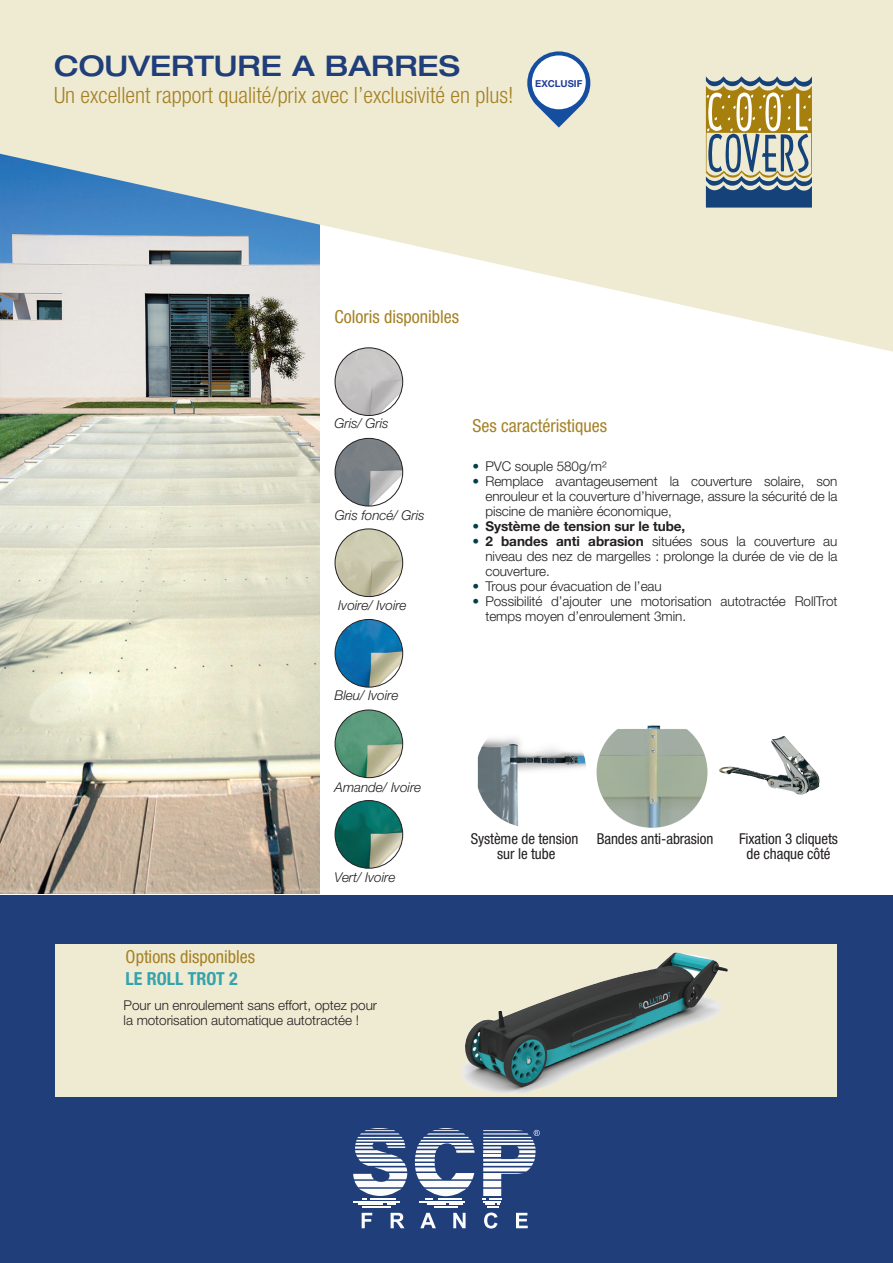
<style>
.page{position:relative;width:893px;height:1263px;background:#fff}
.page>*{position:absolute;margin:0;border:0;box-sizing:border-box;transform-origin:0 0}
.t1{font:500 expanded 28.5px "Helvetica Neue";color:#1f3e7a}
.t2{font:300 condensed 22.5px "Helvetica Neue";color:#a58226}
.t3{font:condensed 18px "Helvetica Neue";color:#a58226}
.t4{font:700 condensed 18px "Helvetica Neue";color:#33a3ac}
.t5{font:condensed 15px/15px "Helvetica Neue";letter-spacing:-.005em;color:#231f20;text-align:center}
.t6{font:300 13.5px/15px "Helvetica Neue";letter-spacing:-.005em;color:#231f20;text-align:justify}
.t7{font:italic 300 13.5px "Helvetica Neue";letter-spacing:-.005em;color:#231f20}
.t8{font:700 13.5px "Helvetica Neue";letter-spacing:-.005em;color:#231f20}
.t9{font:700 9.6px "Helvetica Neue";color:#223f99}
.s1{color:#043f49}
.s2{font-weight:300;color:#043f49}
.s3{font-weight:700}
</style>
<div class="page">
<img style="left:0;top:352px;width:320px;height:541px">
<svg style="left:0;top:0;width:893px;height:352px;fill:#efebd3"></svg>
<svg style="left:706px;top:76px;width:106px;height:132px"></svg>
<div style="left:0;top:896px;width:893px;height:367px;background:#1f3e7a"></div>
<div style="left:483px;top:1181px;width:18px;height:6px;background:#fcfcfc"></div>
<svg style="left:483px;top:1130px;width:57px;height:49px"></svg>
<svg style="left:362px;top:1213px;width:10px;height:15px"></svg>
<svg style="left:391px;top:1213px;width:13px;height:15px"></svg>
<svg style="left:420px;top:1213px;width:16px;height:15px"></svg>
<svg style="left:453px;top:1213px;width:13px;height:15px"></svg>
<svg style="left:516px;top:1213px;width:12px;height:15px"></svg>
<svg style="left:353px;top:1128px;width:54px;height:77px"></svg>
<hr style="left:358px;top:1203px;width:25px;height:2px;background:#fcfcfc">
<hr style="left:363px;top:1206px;width:28px;height:2px;background:#fcfcfc">
<svg style="left:415px;top:1128px;width:60px;height:77px"></svg>
<hr style="left:434px;top:1206px;width:24px;height:2px;background:#fcfcfc">
<svg style="left:482px;top:1189px;width:20px;height:39px"></svg>
<svg style="left:527px;top:51px;width:63px;height:77px"></svg>
<div style="left:532px;top:55px;width:54px;height:54px;background:#fff;border-radius:50%"></div>
<img style="left:335px;top:800px;width:68px;height:68px">
<div style="left:335px;top:800px;width:68px;height:68px;border:1px solid #231f20;border-radius:50%"></div>
<img style="left:335px;top:619px;width:68px;height:68px">
<div style="left:335px;top:619px;width:68px;height:68px;border:1px solid #231f20;border-radius:50%"></div>
<img style="left:335px;top:710px;width:68px;height:68px;border-radius:34px">
<div style="left:335px;top:710px;width:68px;height:68px;border:1px solid #231f20;border-radius:50%"></div>
<img style="left:335px;top:529px;width:68px;height:68px">
<div style="left:335px;top:529px;width:68px;height:68px;border:1px solid #231f20;border-radius:50%"></div>
<img style="left:335px;top:348px;width:68px;height:67px">
<div style="left:335px;top:348px;width:68px;height:68px;border:1px solid #231f20;border-radius:50%"></div>
<img style="left:335px;top:438px;width:68px;height:68px">
<div style="left:335px;top:438px;width:68px;height:68px;border:1px solid #231f20;border-radius:50%"></div>
<div style="left:55px;top:944px;width:782px;height:153px;background:#efebd3"></div>
<img style="left:462px;top:952px;width:266px;height:142px">
<img style="left:478px;top:737px;width:108px;height:90px">
<img style="left:597px;top:717px;width:110px;height:111px;border-radius:55px">
<img style="left:719px;top:736px;width:68px;height:40px">
<h1 class="t1" style="left:54px;top:48px;width:407px">COUVERTURE A BARRES</h1>
<h2 class="t2" style="left:54px;top:82px;width:461px">Un excellent rapport qualité/prix avec l’exclusivité en plus!</h2>
<p class="t9" style="left:535px;top:77px;width:49px">EXCLUSIF</p>
<h3 class="t3" style="left:335px;top:307px;width:126px">Coloris disponibles</h3>
<p class="t7" style="left:335px;top:416px;width:56px">Gris/ Gris</p>
<p class="t7" style="left:335px;top:507px;width:91px">Gris foncé/ Gris</p>
<p class="t7" style="left:338px;top:597px;width:70px">Ivoire/ Ivoire</p>
<p class="t7" style="left:335px;top:687px;width:65px">Bleu/ Ivoire</p>
<p class="t7" style="left:335px;top:779px;width:88px">Amande/ Ivoire</p>
<p class="t7" style="left:335px;top:869px;width:62px">Vert/ Ivoire</p>
<h3 class="t3" style="left:126px;top:946px;width:131px">Options disponibles</h3>
<h3 class="t4" style="left:126px;top:967px;width:114px">LE ROLL TROT 2</h3>
<p class="t6" style="left:124px;top:997px;width:255px">Pour un enroulement sans effort, optez pour la motorisation automatique autotractée !</p>
<h3 class="t3" style="left:473px;top:415px;width:136px">Ses caractéristiques</h3>
<p class="t6" style="left:473px;top:458px;width:135px"><span class="s1">•</span> PVC souple 580g/m²</p>
<p class="t6" style="left:485px;top:473px;width:354px;text-indent:-13px"><span class="s1">•</span> Remplace avantageusement la couverture solaire, son enrouleur et la couverture d’hivernage, assure la sécurité de la piscine de manière économique,</p>
<p class="t8" style="left:473px;top:518px;width:214px"><span class="s2">•</span> Système de tension sur le tube,</p>
<p class="t6" style="left:485px;top:533px;width:354px;text-indent:-13px"><span class="s1">•</span> <span class="s3">2 bandes anti abrasion</span> situées sous la couverture au niveau des nez de margelles : prolonge la durée de vie de la couverture.</p>
<p class="t6" style="left:473px;top:578px;width:191px"><span class="s1">•</span> Trous pour évacuation de l’eau</p>
<p class="t6" style="left:485px;top:593px;width:354px;text-indent:-13px"><span class="s1">•</span> Possibilité d’ajouter une motorisation autotractée RollTrot temps moyen d’enroulement 3min.</p>
<p class="t5" style="left:471px;top:831px;width:109px">Système de tension sur le tube</p>
<p class="t5" style="left:597px;top:831px;width:118px">Bandes anti-abrasion</p>
<p class="t5" style="left:739px;top:831px;width:100px">Fixation 3 cliquets de chaque côté</p>
</div>
